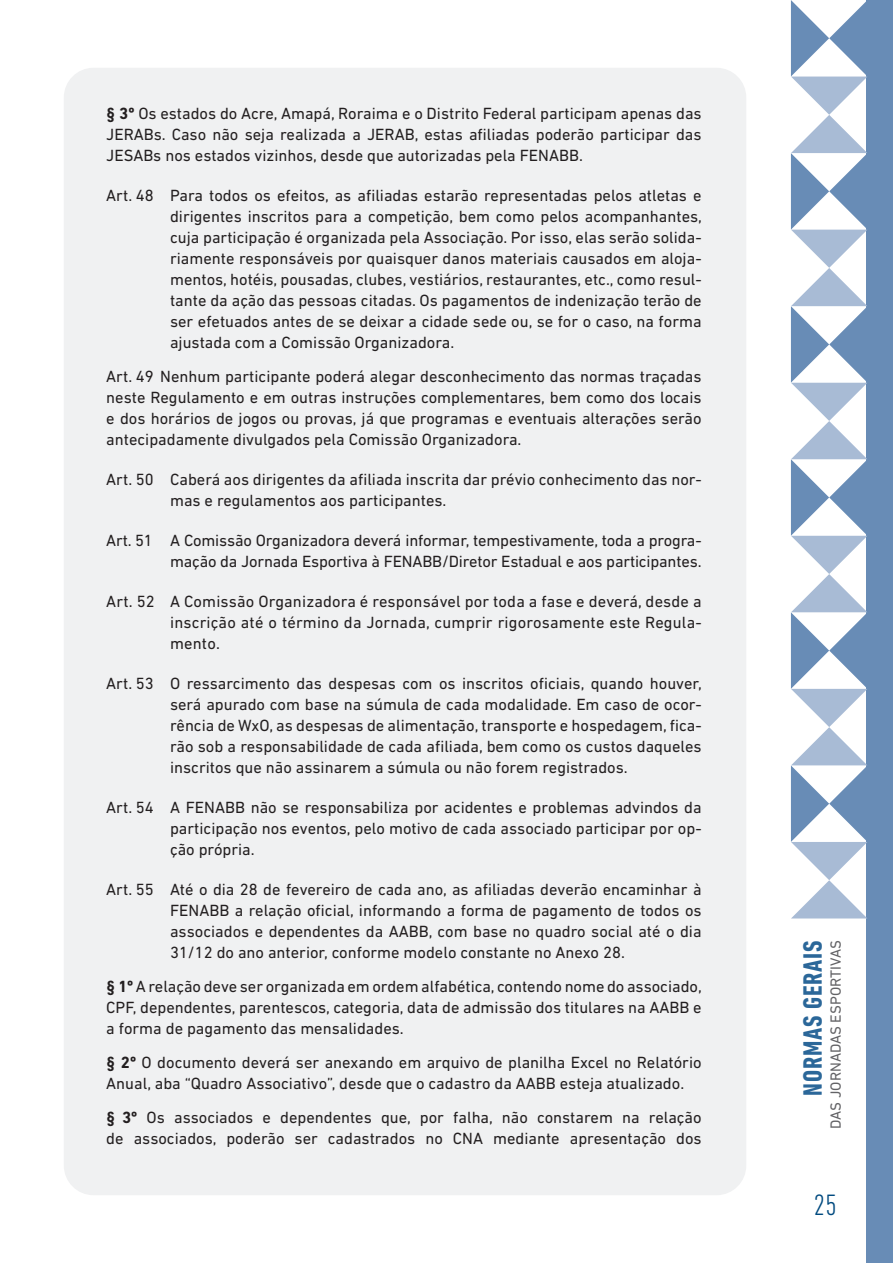
<style>
.page{position:relative;width:893px;height:1263px;background:#fff}
.page>*{position:absolute;margin:0;border:0;box-sizing:border-box;transform-origin:0 0}
.t1{font:300 condensed 30px "DIN Next LT Pro";color:#004a7f}
.t2{font:700 condensed 27px "DIN Next LT Pro";letter-spacing:.03em;color:#2b6799}
.texto_Din{font:16.5px/21px "DIN Next LT Pro";color:#231f20;text-align:justify}
.Paragrafo{font:16.5px/21px "DIN Next LT Pro";color:#231f20;text-align:justify}
.t3{font:15px "DIN Next LT Pro";color:#636366}
.s1{font-weight:700}
</style>
<div class="page">
<div style="left:64px;top:68px;width:682px;height:1127px;background:#f0f1f2;border-radius:30px"></div>
<div style="left:866px;top:0;width:27px;height:1263px;background:#688cb6"></div>
<svg style="left:791px;top:0;width:76px;height:918px"></svg>
<p class="Paragrafo" style="left:106px;top:102px;width:597px"><span class="s1">§ 3º</span> Os estados do Acre, Amapá, Roraima e o Distrito Federal participam apenas das JERABs. Caso não seja realizada a JERAB, estas afiliadas poderão participar das JESABs nos estados vizinhos, desde que autorizadas pela FENABB.</p>
<p class="texto_Din" style="left:170px;top:185px;width:533px;text-indent:-64px">Art. 48 Para todos os efeitos, as afiliadas estarão representadas pelos atletas e dirigentes inscritos para a competição, bem como pelos acompanhantes, cuja participação é organizada pela Associação. Por isso, elas serão solida&shy;riamente responsáveis por quaisquer danos materiais causados em aloja&shy;mentos, hotéis, pousadas, clubes, vestiários, restaurantes, etc., como resul&shy;tante da ação das pessoas citadas. Os pagamentos de indenização terão de ser efetuados antes de se deixar a cidade sede ou, se for o caso, na forma ajustada com a Comissão Organizadora.</p>
<p class="texto_Din" style="left:106px;top:365px;width:597px">Art. 49 Nenhum participante poderá alegar desconhecimento das normas traçadas neste Regulamento e em outras instruções complementares, bem como dos locais e dos horários de jogos ou provas, já que programas e eventuais alterações serão antecipadamente divulgados pela Comissão Organizadora.</p>
<p class="texto_Din" style="left:170px;top:468px;width:533px;text-indent:-64px">Art. 50 Caberá aos dirigentes da afiliada inscrita dar prévio conhecimento das nor&shy;mas e regulamentos aos participantes.</p>
<p class="texto_Din" style="left:106px;top:530px;width:597px;text-align:right">Art. 51 A Comissão Organizadora deverá informar, tempestivamente, toda a progra&shy;mação da Jornada Esportiva à FENABB/Diretor Estadual e aos participantes.</p>
<p class="texto_Din" style="left:170px;top:591px;width:533px;text-indent:-64px">Art. 52 A Comissão Organizadora é responsável por toda a fase e deverá, desde a inscrição até o término da Jornada, cumprir rigorosamente este Regula&shy;mento.</p>
<p class="texto_Din" style="left:170px;top:673px;width:533px;text-indent:-64px">Art. 53 O ressarcimento das despesas com os inscritos oficiais, quando houver, será apurado com base na súmula de cada modalidade. Em caso de ocor&shy;rência de WxO, as despesas de alimentação, transporte e hospedagem, fica&shy;rão sob a responsabilidade de cada afiliada, bem como os custos daqueles inscritos que não assinarem a súmula ou não forem registrados.</p>
<p class="texto_Din" style="left:170px;top:797px;width:533px;text-indent:-64px">Art. 54 A FENABB não se responsabiliza por acidentes e problemas advindos da participação nos eventos, pelo motivo de cada associado participar por op&shy;ção própria.</p>
<p class="texto_Din" style="left:170px;top:879px;width:533px;text-indent:-64px">Art. 55 Até o dia 28 de fevereiro de cada ano, as afiliadas deverão encaminhar à FENABB a relação oficial, informando a forma de pagamento de todos os associados e dependentes da AABB, com base no quadro social até o dia 31/12 do ano anterior, conforme modelo constante no Anexo 28.</p>
<p class="Paragrafo" style="left:106px;top:976px;width:597px"><span class="s1">§ 1º</span> A relação deve ser organizada em ordem alfabética, contendo nome do associado, CPF, dependentes, parentescos, categoria, data de admissão dos titulares na AABB e a forma de pagamento das mensalidades.</p>
<p class="Paragrafo" style="left:106px;top:1052px;width:597px"><span class="s1">§ 2º</span> O documento deverá ser anexando em arquivo de planilha Excel no Relatório<br>Anual, aba “Quadro Associativo”, desde que o cadastro da AABB esteja atualizado.</p>
<p class="Paragrafo" style="left:106px;top:1106px;width:597px"><span class="s1">§ 3º</span> Os associados e dependentes que, por falha, não constarem na relação de associados, poderão ser cadastrados no CNA mediante apresentação dos</p>
<h2 class="t2" style="left:797px;top:1096px;width:157px;rotate:-90deg">NORMAS GERAIS</h2>
<p class="t3" style="left:827px;top:1129px;width:190px;rotate:-90deg">DAS JORNADAS ESPORTIVAS</p>
<h1 class="t1" style="left:814px;top:1188px;width:24px">25</h1>
</div>
